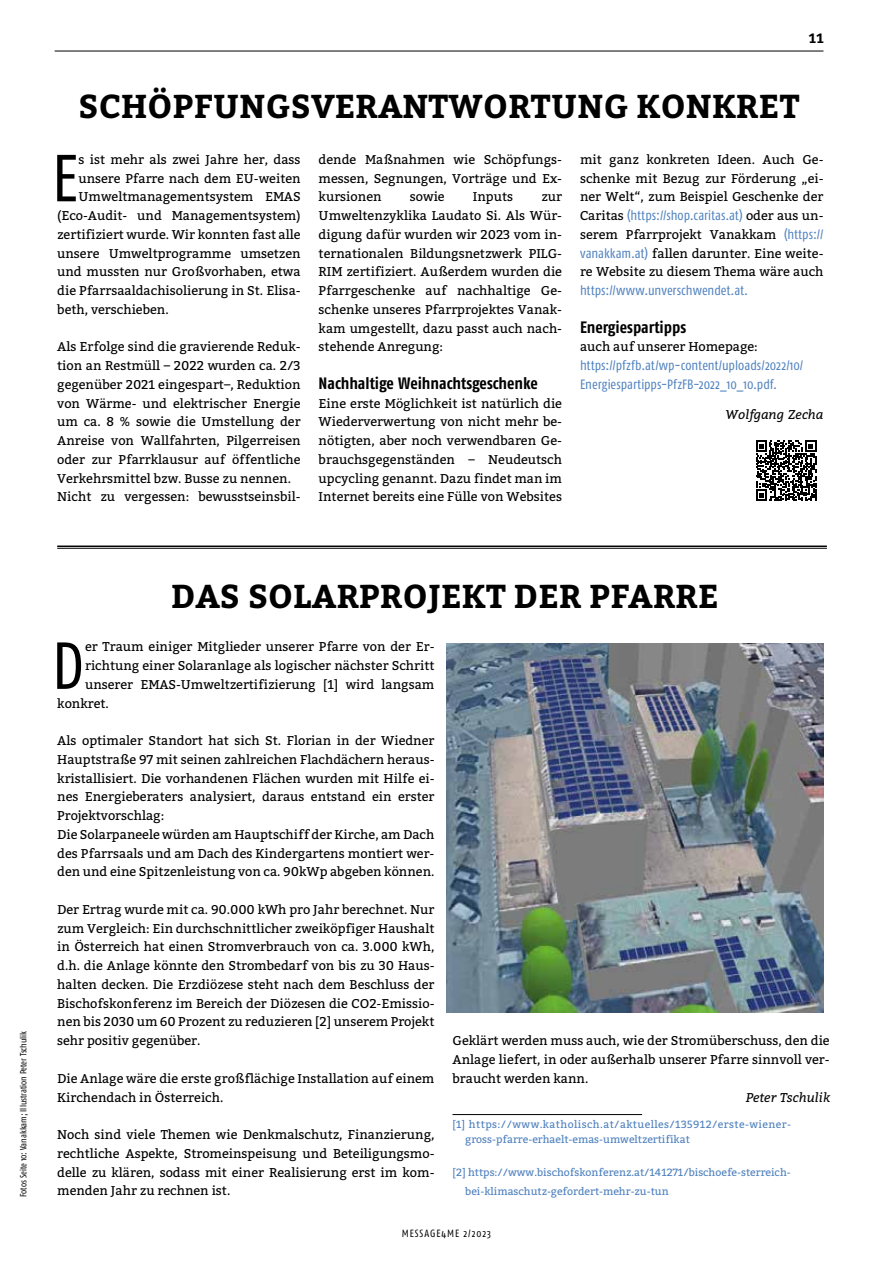
<style>
.page{position:relative;width:893px;height:1263px;background:#fff}
.page>*{position:absolute;margin:0;border:0;box-sizing:border-box;transform-origin:0 0}
.t1{font:66.3px "Fago Co Caps";color:#000}
.t2{font:700 33px "Bitter";letter-spacing:.01em;color:#000}
.t3{font:700 16.5px "Fago Co";letter-spacing:-.005em;color:#000}
.t4{font:13.5px/18.8px "Fago Co";letter-spacing:.005em;color:#4f81be}
.t5{font:700 13.5px "Bitter";color:#000}
.t6{font:12.75px/18.8px "Bitter";color:#000;text-align:justify}
.t7{font:italic 12.75px "Bitter";color:#000}
.t8{font:10.5px/15px "Bitter";letter-spacing:.04em;color:#4f81be}
.t9{font:10.5px/18.8px "Bitter";color:#4f81be}
.t10{font:10.5px "Fago Co";letter-spacing:.09em;color:#000}
.t11{font:9px "Fago Co";color:#000}
.s1{font-family:"Bitter";font-size:12.75px;color:#000}
.s2{font-family:"Fago Co";font-size:13.5px;color:#4f81be}
</style>
<div class="page">
<hr style="left:55px;top:51px;width:768px;height:1px;background:#000">
<hr style="left:57px;top:545px;width:770px;height:2px;background:#000">
<hr style="left:57px;top:548px;width:770px;height:1px;background:#000">
<img style="left:446px;top:644px;width:377px;height:368px">
<hr style="left:452px;top:1114px;width:190px;height:1px;background:#000">
<svg style="left:756px;top:440px;width:60px;height:61px"></svg>
<p class="t5" style="left:809px;top:28px;width:16px">11</p>
<h2 class="t2" style="left:78px;top:81px;width:723px">SCHÖPFUNGSVERANTWORTUNG KONKRET</h2>
<h1 class="t1" style="left:51px;top:141px;width:29px">E</h1>
<p class="t6" style="left:78px;top:150px;width:224px">s ist mehr als zwei Jahre her, dass</p>
<p class="t6" style="left:78px;top:169px;width:224px">unsere Pfarre nach dem EU-weiten</p>
<p class="t6" style="left:78px;top:188px;width:224px">Umweltmanagementsystem EMAS</p>
<p class="t6" style="left:57px;top:206px;width:245px">(Eco-Audit- und Managementsystem)</p>
<p class="t6" style="left:57px;top:225px;width:245px">zertifiziert wurde. Wir konnten fast alle</p>
<p class="t6" style="left:57px;top:244px;width:245px">unsere Umweltprogramme umsetzen</p>
<p class="t6" style="left:57px;top:263px;width:245px">und mussten nur Großvorhaben, etwa</p>
<p class="t6" style="left:57px;top:281px;width:245px">die Pfarrsaaldachisolierung in St. Elisa-</p>
<p class="t6" style="left:57px;top:300px;width:113px">beth, verschieben.</p>
<p class="t6" style="left:57px;top:338px;width:245px;text-align:left">Als Erfolge sind die gravierende Reduk&shy;tion an Restmüll – 2022 wurden ca. 2/3 gegenüber 2021 eingespart–, Reduktion von Wärme- und elektrischer Energie um ca. 8 % sowie die Umstellung der Anreise von Wallfahrten, Pilgerreisen oder zur Pfarrklausur auf öffentliche Verkehrsmittel bzw. Busse zu nennen.<br>Nicht zu vergessen: bewusstseinsbil-</p>
<p class="t6" style="left:319px;top:150px;width:245px">dende Maßnahmen wie Schöpfungs&shy;messen, Segnungen, Vorträge und Ex&shy;kursionen</p>
<p class="t6" style="left:410px;top:188px;width:36px">sowie</p>
<p class="t6" style="left:473px;top:188px;width:42px">Inputs</p>
<p class="t6" style="left:319px;top:188px;width:245px;text-indent:223px">zur Umweltenzyklika Laudato Si. Als Wür&shy;digung dafür wurden wir 2023 vom in&shy;ternationalen Bildungsnetzwerk PILG-RIM zertifiziert. Außerdem wurden die Pfarrgeschenke auf nachhaltige Ge&shy;schenke unseres Pfarrprojektes Vanak&shy;kam umgestellt, dazu passt auch nach&shy;stehende Anregung:</p>
<p class="t3" style="left:319px;top:373px;width:221px">Nachhaltige Weihnachtsgeschenke</p>
<p class="t6" style="left:319px;top:394px;width:245px">Eine erste Möglichkeit ist natürlich die Wiederverwertung von nicht mehr be&shy;nötigten, aber noch verwendbaren Ge&shy;brauchsgegenständen – Neudeutsch upcycling genannt. Dazu findet man im Internet bereits eine Fülle von Websites</p>
<p class="t6" style="left:580px;top:150px;width:245px">mit ganz konkreten Ideen. Auch Ge&shy;schenke mit Bezug zur Förderung „ei&shy;ner Welt“, zum Beispiel Geschenke der</p>
<p class="t4" style="left:580px;top:206px;width:245px"><span class="s1">Caritas</span> (https://shop.caritas.at) <span class="s1">oder aus un-</span></p>
<p class="t6" style="left:580px;top:225px;width:245px">serem Pfarrprojekt Vanakkam <span class="s2">(https:// vanakkam.at)</span> fallen darunter. Eine weite&shy;re Website zu diesem Thema wäre auch</p>
<p class="t4" style="left:580px;top:281px;width:170px">https://www.unverschwendet.at.</p>
<p class="t3" style="left:580px;top:317px;width:108px">Energiespartipps</p>
<p class="t6" style="left:580px;top:338px;width:179px">auch auf unserer Homepage:</p>
<p class="t4" style="left:580px;top:356px;width:225px">https://pfzfb.at/wp-content/uploads/2022/10/<br>Energiespartipps-PfzFB-2022_10_10.pdf.</p>
<p class="t7" style="left:726px;top:405px;width:99px">Wolfgang Zecha</p>
<p class="t11" style="left:18px;top:1197px;width:168px;rotate:-90deg">Fotos Seite 10: Vanakkam; Illustration Peter Tschulik</p>
<h2 class="t2" style="left:171px;top:570px;width:549px">DAS SOLARPROJEKT DER PFARRE</h2>
<h1 class="t1" style="left:51px;top:628px;width:35px">D</h1>
<p class="t6" style="left:85px;top:638px;width:351px">er Traum einiger Mitglieder unserer Pfarre von der Er-</p>
<p class="t6" style="left:85px;top:656px;width:351px">richtung einer Solaranlage als logischer nächster Schritt</p>
<p class="t6" style="left:85px;top:675px;width:351px">unserer EMAS-Umweltzertifizierung [1] wird langsam</p>
<p class="t6" style="left:57px;top:694px;width:53px">konkret.</p>
<p class="t6" style="left:57px;top:731px;width:379px;text-align:left">Als optimaler Standort hat sich St. Florian in der Wiedner Hauptstraße 97 mit seinen zahlreichen Flachdächern heraus&shy;kristallisiert. Die vorhandenen Flächen wurden mit Hilfe ei&shy;nes Energieberaters analysiert, daraus entstand ein erster Projektvorschlag:<br>Die Solarpaneele würden am Hauptschiff der Kirche, am Dach des Pfarrsaals und am Dach des Kindergartens montiert wer&shy;den und eine Spitzenleistung von ca. 90kWp abgeben können.</p>
<p class="t6" style="left:57px;top:900px;width:379px">Der Ertrag wurde mit ca. 90.000 kWh pro Jahr berechnet. Nur zum Vergleich: Ein durchschnittlicher zweiköpfiger Haushalt in Österreich hat einen Stromverbrauch von ca. 3.000 kWh, d.h. die Anlage könnte den Strombedarf von bis zu 30 Haus&shy;halten decken. Die Erzdiözese steht nach dem Beschluss der Bischofskonferenz im Bereich der Diözesen die CO2-Emissio&shy;nen bis 2030 um 60 Prozent zu reduzieren [2] unserem Projekt sehr positiv gegenüber.</p>
<p class="t6" style="left:57px;top:1069px;width:379px">Die Anlage wäre die erste großflächige Installation auf einem<br>Kirchendach in Österreich.</p>
<p class="t6" style="left:57px;top:1125px;width:379px">Noch sind viele Themen wie Denkmalschutz, Finanzierung, rechtliche Aspekte, Stromeinspeisung und Beteiligungsmo&shy;delle zu klären, sodass mit einer Realisierung erst im kom&shy;menden Jahr zu rechnen ist.</p>
<p class="t6" style="left:452px;top:1031px;width:379px">Geklärt werden muss auch, wie der Stromüberschuss, den die Anlage liefert, in oder außerhalb unserer Pfarre sinnvoll ver&shy;braucht werden kann.</p>
<p class="t7" style="left:746px;top:1087px;width:85px">Peter Tschulik</p>
<p class="t8" style="left:465px;top:1117px;width:327px;text-indent:-13px">[1] https://www.katholisch.at/aktuelles/135912/erste-wiener&shy;gross-pfarre-erhaelt-emas-umweltzertifikat</p>
<p class="t9" style="left:465px;top:1163px;width:327px;text-indent:-13px">[2] https://www.bischofskonferenz.at/141271/bischoefe-sterreich&shy;bei-klimaschutz-gefordert-mehr-zu-tun</p>
<p class="t10" style="left:402px;top:1227px;width:91px">MESSAGE4ME 2/2023</p>
</div>
